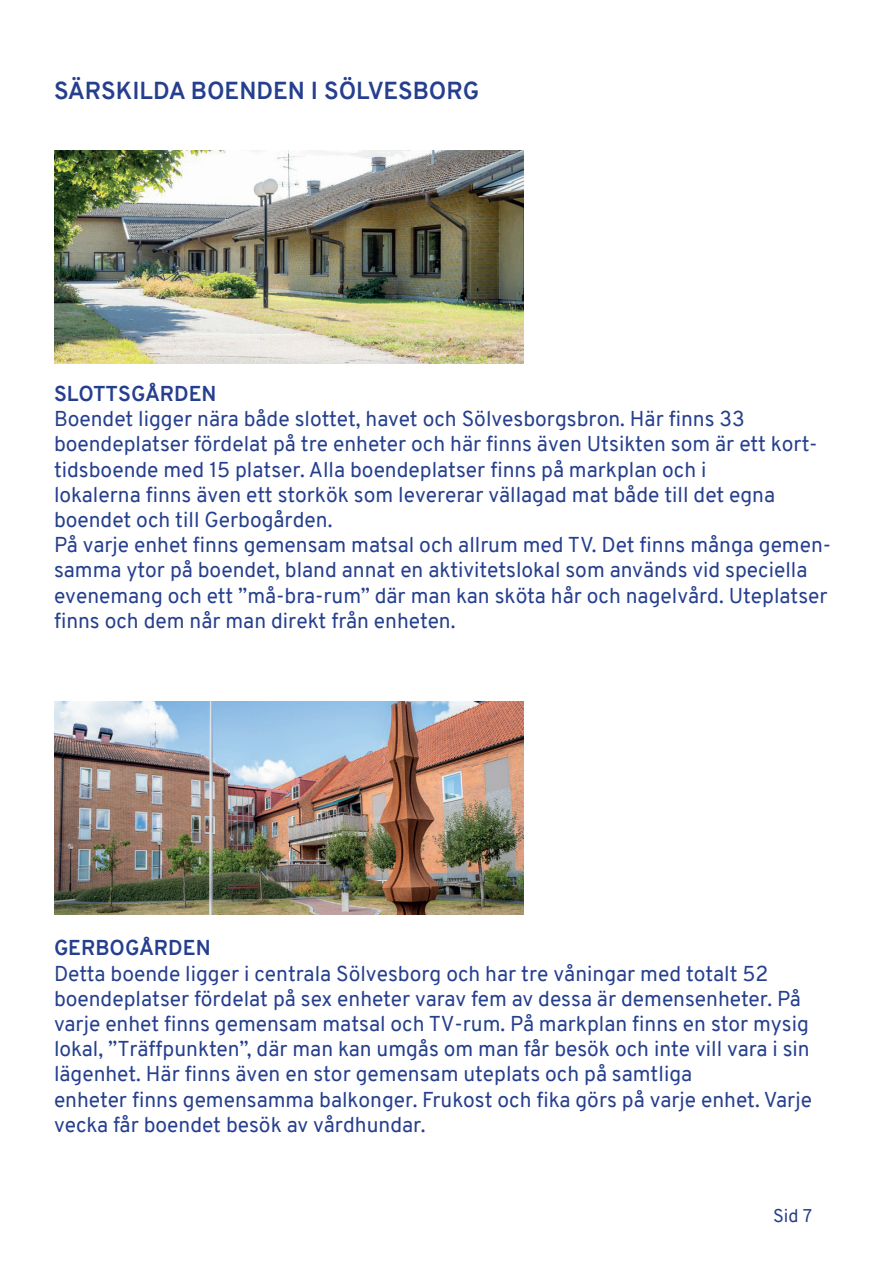
<style>
.page{position:relative;width:893px;height:1263px;background:#fff}
.page>*{position:absolute;margin:0;border:0;box-sizing:border-box;transform-origin:0 0}
.t1{font:700 24px "Overpass";color:#253f8e}
.t2{font:21px/25.2px "Overpass";color:#253f8e}
.t3{font:700 21px "Overpass";color:#253f8e}
.t4{font:18px "Overpass";color:#253f8e}
</style>
<div class="page">
<img style="left:54px;top:702px;width:469px;height:212px">
<img style="left:54px;top:151px;width:469px;height:213px">
<p class="t1" style="left:54px;top:73px;width:427px">SÄRSKILDA BOENDEN I SÖLVESBORG</p>
<p class="t3" style="left:54px;top:379px;width:164px">SLOTTSGÅRDEN</p>
<p class="t2" style="left:54px;top:406px;width:779px">Boendet ligger nära både slottet, havet och Sölvesborgsbron. Här finns 33 boendeplatser fördelat på tre enheter och här finns även Utsikten som är ett kort&shy;tidsboende med 15 platser. Alla boendeplatser finns på markplan och i<br>lokalerna finns även ett storkök som levererar vällagad mat både till det egna boendet och till Gerbogården.<br>På varje enhet finns gemensam matsal och allrum med TV. Det finns många gemen&shy;samma ytor på boendet, bland annat en aktivitetslokal som används vid speciella evenemang och ett ”må-bra-rum” där man kan sköta hår och nagelvård. Uteplatser finns och dem når man direkt från enheten.</p>
<p class="t3" style="left:54px;top:933px;width:158px">GERBOGÅRDEN</p>
<p class="t2" style="left:54px;top:961px;width:759px">Detta boende ligger i centrala Sölvesborg och har tre våningar med totalt 52 boendeplatser fördelat på sex enheter varav fem av dessa är demensenheter. På varje enhet finns gemensam matsal och TV-rum. På markplan finns en stor mysig lokal, ”Träffpunkten”, där man kan umgås om man får besök och inte vill vara i sin lägenhet. Här finns även en stor gemensam uteplats och på samtliga<br>enheter finns gemensamma balkonger. Frukost och fika görs på varje enhet. Varje vecka får boendet besök av vårdhundar.</p>
<p class="t4" style="left:773px;top:1203px;width:41px">Sid 7</p>
</div>
